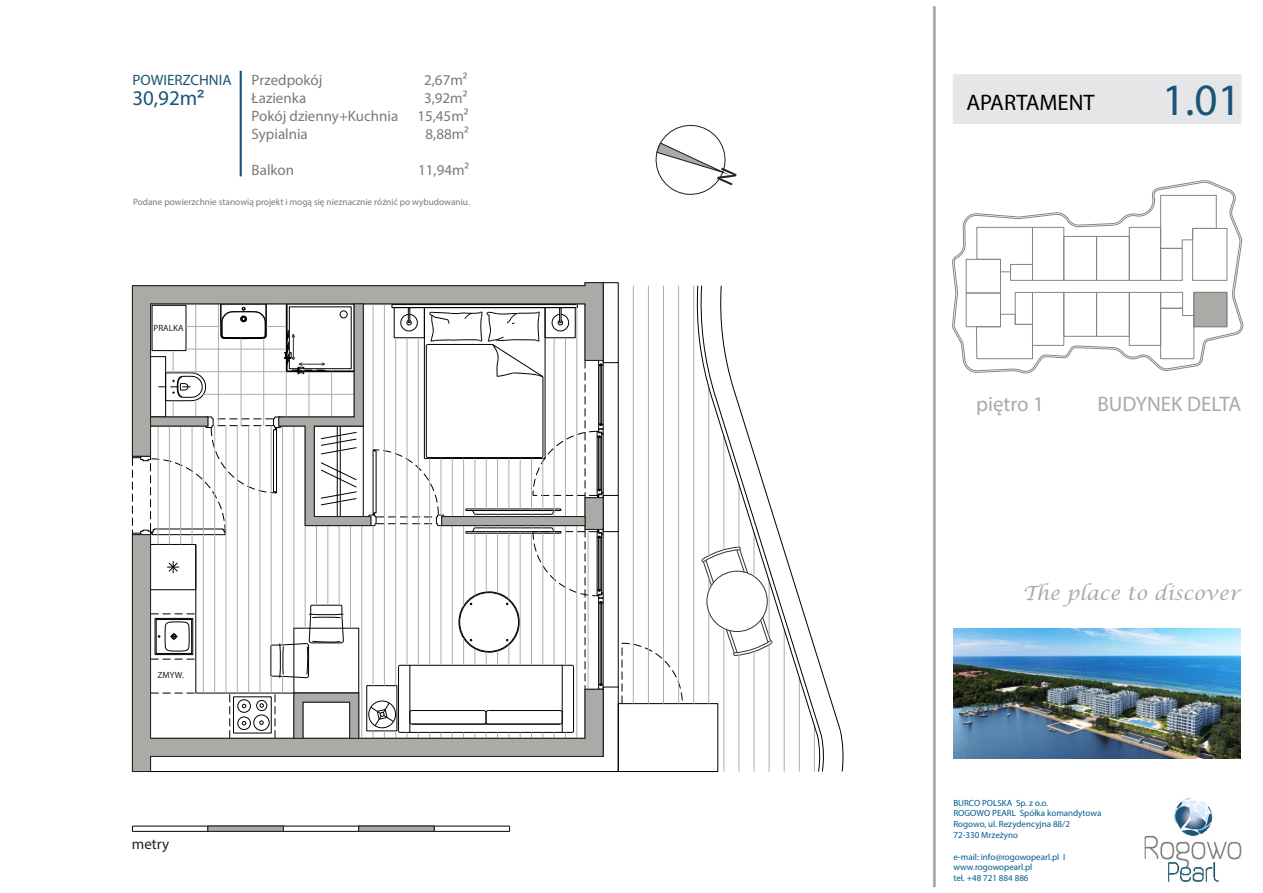
<style>
.page{position:relative;width:1263px;height:893px;background:#fff}
.page>*{position:absolute;margin:0;border:0;box-sizing:border-box;transform-origin:0 0}
.t1{font:45px "Myriad Pro";color:#1a5478}
.t2{font:22.5px "Myriad Pro";color:#000}
.t3{font:21px "Myriad Pro";color:#a9aaa4}
.t4{font:21px "Myriad Pro";color:#1a5478}
.t5{font:italic 19.5px "Lucida Calligraphy";color:#acaaa7}
.t6{font:15px "Myriad Pro";color:#787979}
.t7{font:15px "Myriad Pro";color:#1a5478}
.t8{font:15px "Myriad Pro";color:#231f20}
.t9{font:9.3px "Myriad Pro";color:#787979}
.t10{font:9px/10.8px "Myriad Pro";color:#005a8e}
.t11{font:9px "Myriad Pro";color:#231f20}
.s1{font-family:"Arial"}
</style>
<div class="page">
<img style="left:1144px;top:798px;width:98px;height:85px">
<svg style="left:933px;top:6px;width:3px;height:881px;background:#b2b0ad"></svg>
<img style="left:953px;top:628px;width:288px;height:130px">
<div style="left:953px;top:74px;width:289px;height:50px;background:#e6e6e8"></div>
<hr style="left:240px;top:71px;width:2px;height:105px;background:#1a5478">
<hr style="left:132px;top:826px;width:378px;height:1px;background:#000">
<hr style="left:132px;top:831px;width:378px;height:1px;background:#000">
<div style="left:603px;top:283px;width:15px;height:80px;border:1px solid #000"></div>
<svg style="left:132px;top:282px;width:471px;height:21px;background:#afadab"></svg>
<svg style="left:132px;top:303px;width:551px;height:469px"></svg>
<svg style="left:208px;top:826px;width:76px;height:6px"></svg>
<svg style="left:358px;top:826px;width:77px;height:6px"></svg>
<hr style="left:633px;top:286px;width:1px;height:418px;background:#adadad">
<hr style="left:648px;top:286px;width:1px;height:418px;background:#adadad">
<hr style="left:663px;top:286px;width:1px;height:418px;background:#adadad">
<hr style="left:678px;top:286px;width:1px;height:418px;background:#adadad">
<hr style="left:693px;top:286px;width:1px;height:418px;background:#adadad">
<svg style="left:702px;top:285px;width:142px;height:487px"></svg>
<svg style="left:952px;top:180px;width:291px;height:194px"></svg>
<svg style="left:655px;top:124px;width:74px;height:71px"></svg>
<h3 class="t7" style="left:132px;top:74px;width:101px">POWIERZCHNIA</h3>
<h3 class="t4" style="left:132px;top:90px;width:73px">30,92m<span class="s1">²</span></h3>
<h3 class="t6" style="left:252px;top:74px;width:72px">Przedpokój</h3>
<h3 class="t6" style="left:424px;top:74px;width:45px">2,67m²</h3>
<h3 class="t6" style="left:252px;top:92px;width:56px">Łazienka</h3>
<h3 class="t6" style="left:424px;top:92px;width:45px">3,92m²</h3>
<h3 class="t6" style="left:252px;top:110px;width:148px">Pokój dzienny+Kuchnia</h3>
<h3 class="t6" style="left:417px;top:110px;width:53px">15,45m²</h3>
<h3 class="t6" style="left:252px;top:128px;width:58px">Sypialnia</h3>
<h3 class="t6" style="left:425px;top:128px;width:45px">8,88m²</h3>
<h3 class="t6" style="left:252px;top:164px;width:44px">Balkon</h3>
<h3 class="t6" style="left:418px;top:164px;width:53px">11,94m²</h3>
<p class="t9" style="left:133px;top:198px;width:338px">Podane powierzchnie stanowią projekt i mogą się nieznacznie różnić po wybudowaniu.</p>
<p class="t11" style="left:154px;top:324px;width:31px">PRALKA</p>
<p class="t11" style="left:158px;top:671px;width:28px">ZMYW.</p>
<h3 class="t8" style="left:132px;top:838px;width:39px">metry</h3>
<h2 class="t2" style="left:966px;top:93px;width:130px">APARTAMENT</h2>
<h1 class="t1" style="left:1162px;top:82px;width:80px">1.01</h1>
<h3 class="t3" style="left:976px;top:395px;width:69px">piętro 1</h3>
<h3 class="t3" style="left:1097px;top:395px;width:145px">BUDYNEK DELTA</h3>
<h3 class="t5" style="left:1023px;top:584px;width:219px">The place to discover</h3>
<p class="t10" style="left:953px;top:798px;width:149px">BURCO POLSKA Sp. z o.o.<br>ROGOWO PEARL Spółka komandytowa<br>Rogowo, ul. Rezydencyjna 88/2<br>72-330 Mrzeżyno</p>
<p class="t10" style="left:953px;top:852px;width:113px">e-mail: info@rogowopearl.pl I www.rogowopearl.pl<br>tel. +48 721 884 886</p>
</div>
